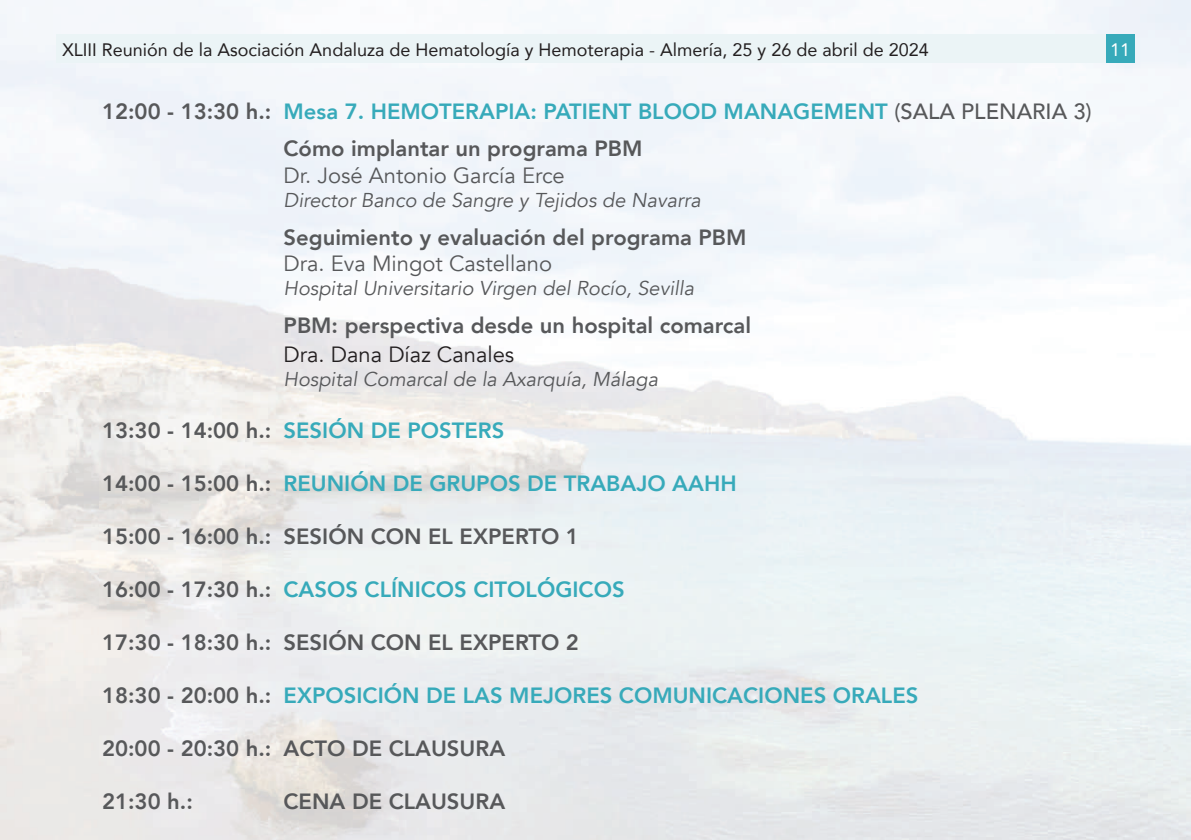
<style>
.page{position:relative;width:1191px;height:840px;background:#fff}
.page>*{position:absolute;margin:0;border:0;box-sizing:border-box;transform-origin:0 0}
.t1{font:800 22px/37.8px "Avenir";color:#57585a}
.t2{font:800 22px "Avenir";color:#37aaba}
.t3{font:22px "Avenir";color:#57585a}
.t4{font:22px "Avenir";color:#231f20}
.t5{font:italic 20px "Avenir";color:#57585a}
.t6{font:18px "Avenir";color:#231f20}
.t7{font:18px "Avenir";color:#fff}
.s1{color:#37aaba}
.s2{font-weight:500}
.s3{color:#57585a}
</style>
<div class="page">
<img style="left:0;top:0;width:1191px;height:839px">
<div style="left:57px;top:34px;width:1077px;height:28px;background:#ebf4f6"></div>
<div style="left:1106px;top:34px;width:28px;height:28px;background:#37aaba"></div>
<p class="t6" style="left:62px;top:35px;width:868px">XLIII Reunión de la Asociación Andaluza de Hematología y Hemoterapia - Almería, 25 y 26 de abril de 2024</p>
<p class="t7" style="left:1110px;top:35px;width:22px">11</p>
<p class="t1" style="left:283px;top:92px;width:809px;text-indent:-181px">12:00 - 13:30 h.: <span class="s1">Mesa 7. HEMOTERAPIA: PATIENT BLOOD MANAGEMENT</span> <span class="s2">(SALA PLENARIA 3)<br></span>Cómo implantar un programa PBM</p>
<p class="t3" style="left:283px;top:162px;width:283px">Dr. José Antonio García Erce</p>
<p class="t5" style="left:283px;top:188px;width:419px">Director Banco de Sangre y Tejidos de Navarra</p>
<p class="t1" style="left:283px;top:218px;width:464px">Seguimiento y evaluación del programa PBM</p>
<p class="t3" style="left:283px;top:250px;width:270px">Dra. Eva Mingot Castellano</p>
<p class="t5" style="left:283px;top:276px;width:412px">Hospital Universitario Virgen del Rocío, Sevilla</p>
<p class="t1" style="left:283px;top:306px;width:469px">PBM: perspectiva desde un hospital comarcal</p>
<p class="t4" style="left:283px;top:341px;width:232px">Dra. Dana Díaz Canales</p>
<p class="t5" style="left:283px;top:366px;width:376px">Hospital Comarcal de la Axarquía, Málaga</p>
<p class="t2" style="left:102px;top:413px;width:404px"><span class="s3">13:30 - 14:00 h.:</span> SESIÓN DE POSTERS</p>
<p class="t2" style="left:102px;top:466px;width:636px"><span class="s3">14:00 - 15:00 h.:</span> REUNIÓN DE GRUPOS DE TRABAJO AAHH</p>
<p class="t1" style="left:102px;top:517px;width:478px">15:00 - 16:00 h.: SESIÓN CON EL EXPERTO 1</p>
<p class="t2" style="left:102px;top:572px;width:524px"><span class="s3">16:00 - 17:30 h.:</span> CASOS CLÍNICOS CITOLÓGICOS</p>
<p class="t1" style="left:102px;top:623px;width:478px">17:30 - 18:30 h.: SESIÓN CON EL EXPERTO 2</p>
<p class="t2" style="left:102px;top:677px;width:818px"><span class="s3">18:30 - 20:00 h.:</span> EXPOSICIÓN DE LAS MEJORES COMUNICACIONES ORALES</p>
<p class="t1" style="left:102px;top:728px;width:405px">20:00 - 20:30 h.: ACTO DE CLAUSURA</p>
<p class="t1" style="left:102px;top:781px;width:92px">21:30 h.:</p>
<p class="t1" style="left:283px;top:781px;width:223px">CENA DE CLAUSURA</p>
</div>
